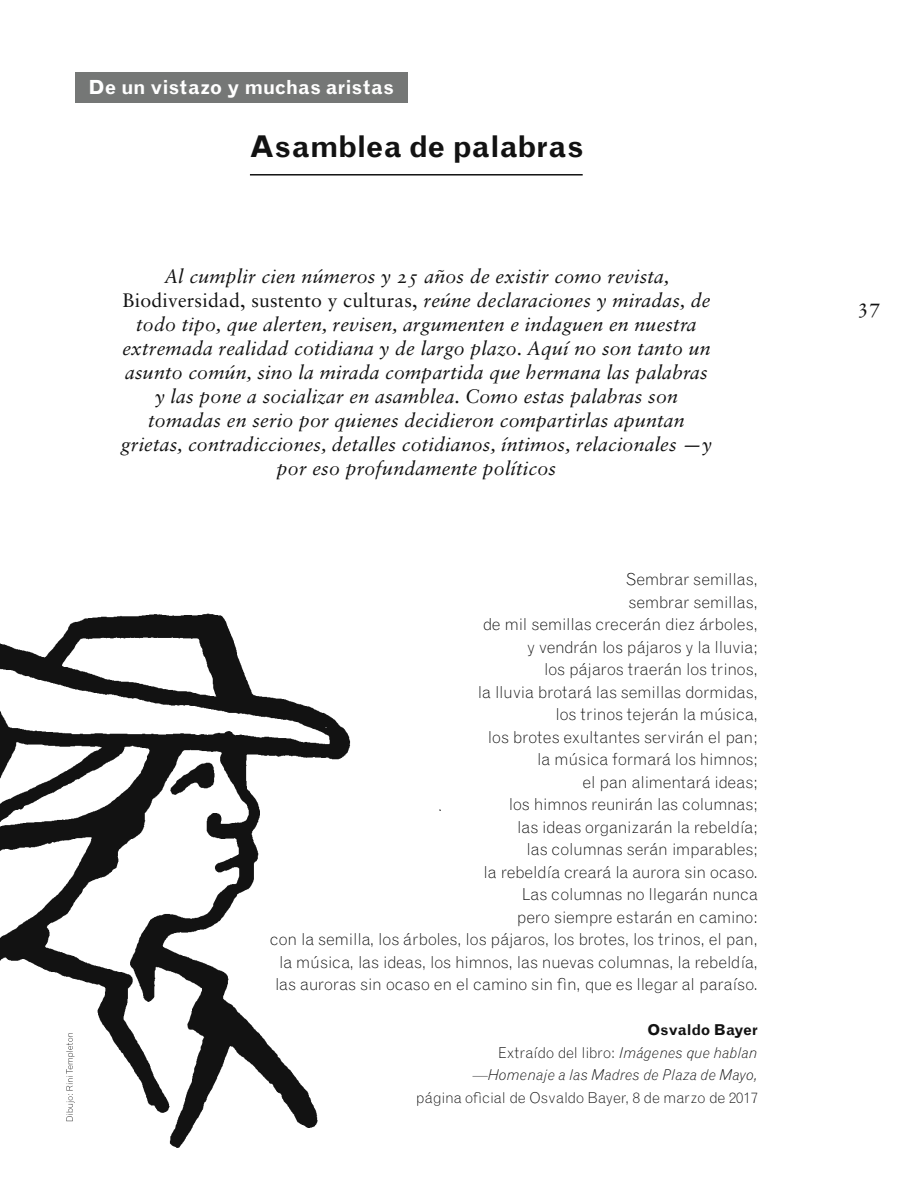
<style>
.page{position:relative;width:915px;height:1191px;background:#fff}
.page>*{position:absolute;margin:0;border:0;box-sizing:border-box;transform-origin:0 0}
.t1{font:700 30px "Grotesque";color:#121212}
.t2{font:21px "Sabon Roman SC";color:#121212}
.t3{font:19.5px/24px "Sabon Italic Os F";letter-spacing:.01em;color:#121212;text-align:center}
.t4{font:19.5px "Sabon";letter-spacing:.01em;color:#121212}
.t5{font:700 19.5px "Grotesque";letter-spacing:.005em;color:#fff}
.t6{font:300 16.5px/22.5px "Grotesque";letter-spacing:-.01em;color:#121212;text-align:right}
.t7{font:300 15px/22.5px "Grotesque";letter-spacing:-.005em;color:#121212;text-align:right}
.s1{font-family:"Sabon Italic Os F"}
.s2{font-weight:700}
.s3{font-style:italic}
</style>
<div class="page">
<div style="left:75px;top:72px;width:332px;height:30px;background:#757776"></div>
<hr style="left:250px;top:174px;width:332px;height:1px;background:#121212">
<img style="left:0;top:613px;width:440px;height:535px">
<svg style="left:66px;top:1033px;width:8px;height:88px"></svg>
<p class="t5" style="left:88px;top:75px;width:307px">De un vistazo y muchas aristas</p>
<h1 class="t1" style="left:249px;top:128px;width:335px">Asamblea de palabras</h1>
<p class="t3" style="left:164px;top:264px;width:507px">Al cumplir cien números y 25 años de existir como revista,</p>
<p class="t4" style="left:122px;top:289px;width:589px">Biodiversidad, sustento y culturas, <span class="s1">reúne declaraciones y miradas, de</span></p>
<p class="t3" style="left:121px;top:312px;width:592px">todo tipo, que alerten, revisen, argumenten e indaguen en nuestra extremada realidad cotidiana y de largo plazo. Aquí no son tanto un asunto común, sino la mirada compartida que hermana las palabras y las pone a socializar en asamblea. Como estas palabras son tomadas en serio por quienes decidieron compartirlas apuntan grietas, contradicciones, detalles cotidianos, íntimos, relacionales —y por eso profundamente políticos</p>
<p class="t6" style="left:270px;top:568px;width:489px">Sembrar semillas,<br>sembrar semillas,<br>de mil semillas crecerán diez árboles,<br>y vendrán los pájaros y la lluvia;<br>los pájaros traerán los trinos,<br>la lluvia brotará las semillas dormidas,<br>los trinos tejerán la música,<br>los brotes exultantes servirán el pan;<br>la música formará los himnos;<br>el pan alimentará ideas;<br>los himnos reunirán las columnas;<br>las ideas organizarán la rebeldía;<br>las columnas serán imparables;<br>la rebeldía creará la aurora sin ocaso.<br>Las columnas no llegarán nunca<br>pero siempre estarán en camino:<br>con la semilla, los árboles, los pájaros, los brotes, los trinos, el pan, la música, las ideas, los himnos, las nuevas columnas, la rebeldía, las auroras sin ocaso en el camino sin fin, que es llegar al paraíso.</p>
<p class="t7" style="left:416px;top:1018px;width:343px"><span class="s2">Osvaldo Bayer<br></span>Extraído del libro: <span class="s3">Imágenes que hablan </span>—<span class="s3">Homenaje a las Madres de Plaza de Mayo,<br></span>página oficial de Osvaldo Bayer, 8 de marzo de 2017</p>
<p class="t2" style="left:857px;top:293px;width:25px">37</p>
</div>
